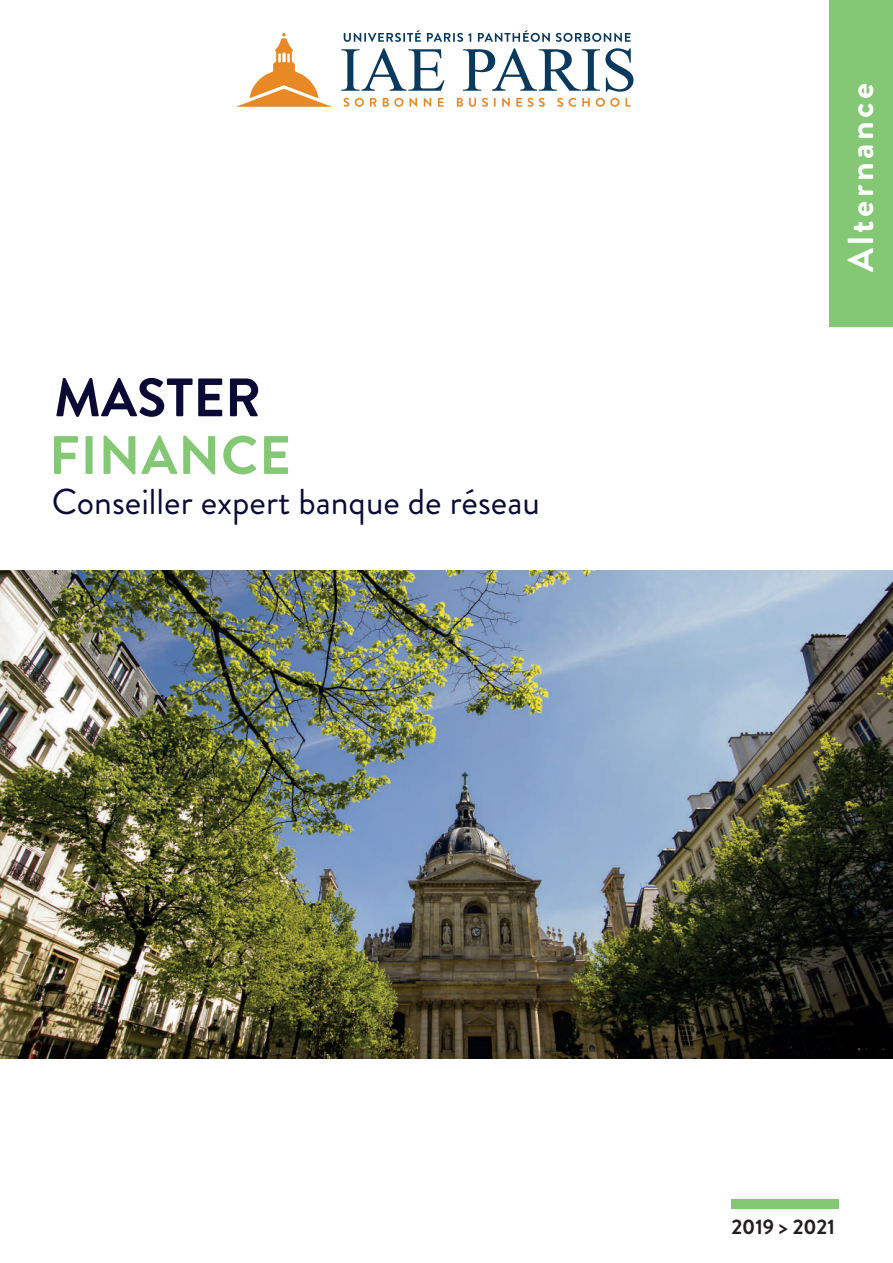
<style>
.page{position:relative;width:893px;height:1263px;background:#fff}
.page>*{position:absolute;margin:0;border:0;box-sizing:border-box;transform-origin:0 0}
.t1{font:700 54px "Brandon Grotesque";letter-spacing:.02em;color:#84c775}
.t2{font:700 54px "Brandon Grotesque";color:#0a0a34}
.t3{font:36px "Brandon Grotesque";color:#0a0b34}
.t4{font:700 36px "Brandon Grotesque";letter-spacing:.1em;color:#fff}
.t5{font:700 21px "Brandon Grotesque";color:#231f20}
</style>
<div class="page">
<svg style="left:344px;top:30px;width:77px;height:12px"></svg>
<svg style="left:427px;top:33px;width:44px;height:9px"></svg>
<svg style="left:478px;top:30px;width:72px;height:12px"></svg>
<svg style="left:556px;top:33px;width:75px;height:9px"></svg>
<svg style="left:341px;top:48px;width:104px;height:43px"></svg>
<svg style="left:463px;top:48px;width:170px;height:44px"></svg>
<svg style="left:343px;top:98px;width:6px;height:9px"></svg>
<svg style="left:355px;top:98px;width:9px;height:9px"></svg>
<svg style="left:370px;top:98px;width:7px;height:9px"></svg>
<svg style="left:383px;top:98px;width:20px;height:9px"></svg>
<svg style="left:409px;top:98px;width:8px;height:9px"></svg>
<svg style="left:424px;top:98px;width:7px;height:9px"></svg>
<svg style="left:438px;top:98px;width:6px;height:9px"></svg>
<svg style="left:457px;top:98px;width:6px;height:9px"></svg>
<svg style="left:469px;top:98px;width:7px;height:9px"></svg>
<svg style="left:482px;top:98px;width:6px;height:9px"></svg>
<svg style="left:494px;top:98px;width:2px;height:9px"></svg>
<svg style="left:502px;top:98px;width:8px;height:9px"></svg>
<svg style="left:516px;top:98px;width:6px;height:9px"></svg>
<svg style="left:528px;top:98px;width:5px;height:9px"></svg>
<svg style="left:539px;top:98px;width:6px;height:9px"></svg>
<svg style="left:557px;top:98px;width:19px;height:9px"></svg>
<svg style="left:582px;top:98px;width:8px;height:9px"></svg>
<svg style="left:596px;top:98px;width:23px;height:9px"></svg>
<svg style="left:625px;top:98px;width:6px;height:9px"></svg>
<svg style="left:236px;top:33px;width:96px;height:74px"></svg>
<div style="left:829px;top:0;width:64px;height:327px;background:#84c775"></div>
<img style="left:0;top:571px;width:893px;height:487px">
<div style="left:731px;top:1199px;width:108px;height:10px;background:#84c775"></div>
<h1 class="t2" style="left:54px;top:360px;width:208px">MASTER</h1>
<h1 class="t1" style="left:49px;top:418px;width:243px">FINANCE</h1>
<p class="t3" style="left:52px;top:477px;width:490px">Conseiller expert banque de réseau</p>
<p class="t4" style="left:835px;top:272px;width:191px;rotate:-90deg">Alternance</p>
<p class="t5" style="left:731px;top:1212px;width:105px">2019 &gt; 2021</p>
</div>
